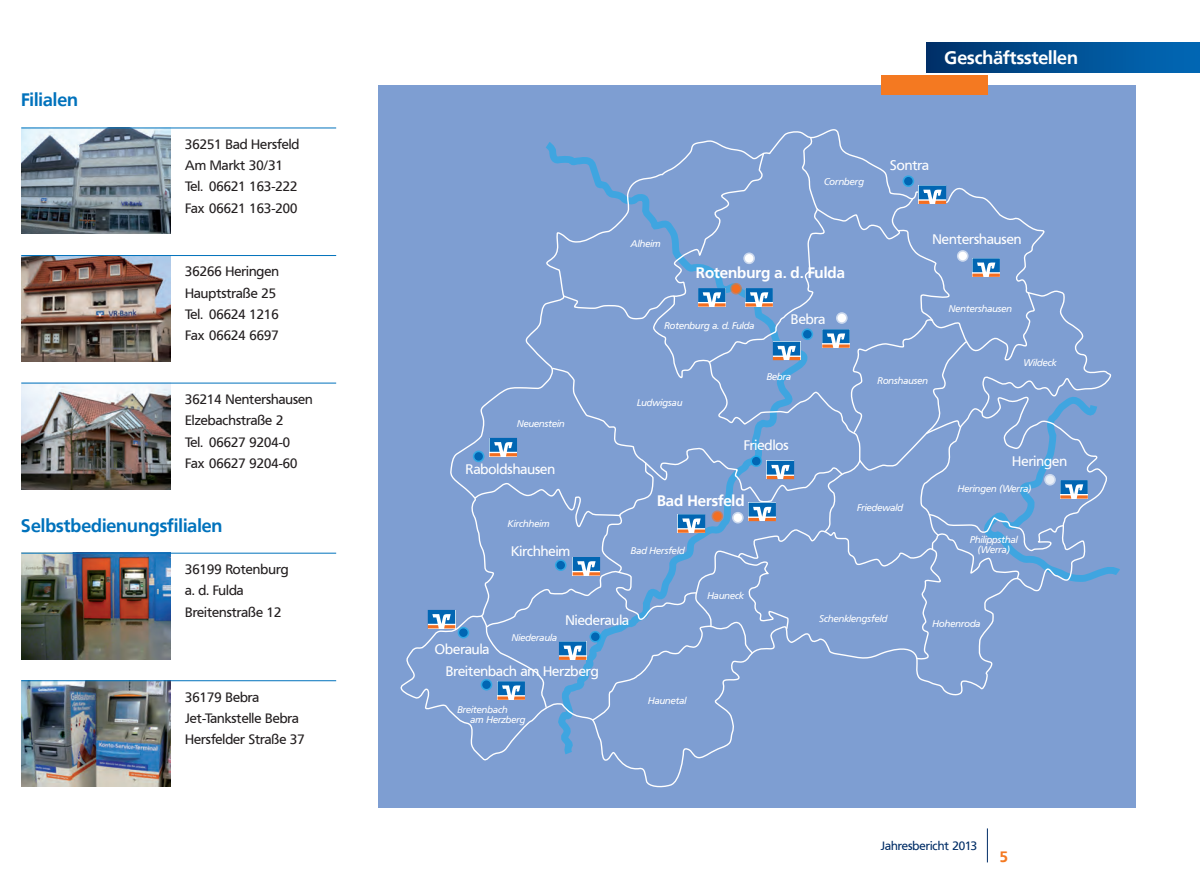
<style>
.page{position:relative;width:1200px;height:893px;background:#fff}
.page>*{position:absolute;margin:0;border:0;box-sizing:border-box;transform-origin:0 0}
.t1{font:700 18px "Frutiger VR";color:#0072bc}
.t2{font:700 18px "Frutiger VR";color:#fff}
.t3{font:700 15.15px "Frutiger VR";color:#fff}
.t4{font:700 15px "Frutiger VR";color:#f47921}
.t5{font:13.8px/22.6px "Frutiger VR";color:#fff}
.t6{font:13.5px/21.3px "Frutiger VR";color:#231f20}
.t7{font:12px "Frutiger VR";color:#002d66}
.t8{font:italic 9.6px/9.6px "Frutiger VR";color:#fff}
</style>
<div class="page">
<div style="left:378px;top:85px;width:757px;height:723px;background:#7e9ed2"></div>
<hr style="left:986px;top:828px;width:1px;height:34px;background:#002d66">
<svg style="left:1199px;top:43px;width:1px;height:29px"></svg>
<svg style="left:400px;top:129px;width:440px;height:659px"></svg>
<svg style="left:472px;top:451px;width:12px;height:11px"></svg>
<svg style="left:457px;top:627px;width:12px;height:11px"></svg>
<div style="left:459px;top:628px;width:8px;height:9px;background:#0166b3;border-radius:50%"></div>
<svg style="left:427px;top:610px;width:28px;height:18px"></svg>
<svg style="left:474px;top:137px;width:645px;height:584px"></svg>
<img style="left:21px;top:129px;width:149px;height:105px">
<img style="left:21px;top:554px;width:149px;height:105px">
<img style="left:21px;top:256px;width:149px;height:105px">
<img style="left:21px;top:681px;width:149px;height:106px">
<img style="left:21px;top:384px;width:149px;height:105px">
<hr style="left:21px;top:128px;width:315px;height:1px;background:#0072bc">
<hr style="left:21px;top:553px;width:315px;height:1px;background:#0072bc">
<hr style="left:21px;top:255px;width:315px;height:1px;background:#0072bc">
<hr style="left:21px;top:680px;width:315px;height:1px;background:#0072bc">
<hr style="left:21px;top:383px;width:315px;height:1px;background:#0072bc">
<div style="left:926px;top:43px;width:273px;height:29px;background:linear-gradient(to right,#00326a,#016bb8)"></div>
<div style="left:880px;top:76px;width:106px;height:19px;background:#f47921"></div>
<h1 class="t1" style="left:21px;top:89px;width:58px">Filialen</h1>
<p class="t6" style="left:185px;top:134px;width:116px">36251 Bad Hersfeld<br>Am Markt 30/31<br>Tel. 06621 163-222<br>Fax 06621 163-200</p>
<p class="t6" style="left:185px;top:261px;width:95px">36266 Heringen<br>Hauptstraße 25<br>Tel. 06624 1216<br>Fax 06624 6697</p>
<p class="t6" style="left:185px;top:389px;width:129px">36214 Nentershausen<br>Elzebachstraße 2<br>Tel. 06627 9204-0<br>Fax 06627 9204-60</p>
<h1 class="t1" style="left:21px;top:514px;width:203px">Selbstbedienungsfilialen</h1>
<p class="t6" style="left:185px;top:559px;width:105px">36199 Rotenburg a. d. Fulda<br>Breitenstraße 12</p>
<p class="t6" style="left:185px;top:686px;width:121px">36179 Bebra<br>Jet-Tankstelle Bebra<br>Hersfelder Straße 37</p>
<p class="t8" style="left:517px;top:419px;width:49px">Neuenstein</p>
<p class="t5" style="left:465px;top:458px;width:91px">Raboldshausen</p>
<p class="t8" style="left:508px;top:519px;width:43px">Kirchheim</p>
<p class="t5" style="left:511px;top:540px;width:61px">Kirchheim</p>
<h1 class="t2" style="left:944px;top:47px;width:135px">Geschäftsstellen</h1>
<p class="t8" style="left:823px;top:177px;width:41px">Cornberg</p>
<p class="t5" style="left:889px;top:154px;width:41px">Sontra</p>
<p class="t8" style="left:631px;top:239px;width:31px">Alheim</p>
<p class="t3" style="left:695px;top:263px;width:150px">Rotenburg a. d. Fulda</p>
<p class="t8" style="left:664px;top:320px;width:92px">Rotenburg a. d. Fulda</p>
<p class="t5" style="left:790px;top:308px;width:36px">Bebra</p>
<p class="t8" style="left:637px;top:398px;width:47px">Ludwigsau</p>
<p class="t8" style="left:766px;top:372px;width:26px">Bebra</p>
<p class="t5" style="left:743px;top:434px;width:47px">Friedlos</p>
<p class="t5" style="left:932px;top:228px;width:91px">Nentershausen</p>
<p class="t8" style="left:877px;top:376px;width:52px">Ronshausen</p>
<p class="t8" style="left:948px;top:304px;width:65px">Nentershausen</p>
<p class="t8" style="left:1023px;top:358px;width:34px">Wildeck</p>
<p class="t5" style="left:1012px;top:450px;width:56px">Heringen</p>
<p class="t3" style="left:657px;top:492px;width:89px">Bad Hersfeld</p>
<p class="t8" style="left:631px;top:546px;width:55px">Bad Hersfeld</p>
<p class="t8" style="left:707px;top:591px;width:38px">Hauneck</p>
<p class="t8" style="left:857px;top:503px;width:47px">Friedewald</p>
<p class="t8" style="left:957px;top:483px;width:75px">Heringen (Werra)</p>
<p class="t8" style="left:969px;top:535px;width:49px;text-align:center">Philippsthal (Werra)</p>
<p class="t5" style="left:565px;top:609px;width:65px">Niederaula</p>
<p class="t8" style="left:512px;top:633px;width:47px">Niederaula</p>
<p class="t5" style="left:445px;top:638px;width:154px;text-indent:-11px">Oberaula<br>Breitenbach am Herzberg</p>
<p class="t8" style="left:470px;top:705px;width:57px;text-indent:-13px">Breitenbach<br>am Herzberg</p>
<p class="t8" style="left:648px;top:696px;width:40px">Haunetal</p>
<p class="t8" style="left:819px;top:614px;width:69px">Schenklengsfeld</p>
<p class="t8" style="left:932px;top:619px;width:50px">Hohenroda</p>
<p class="t7" style="left:880px;top:839px;width:98px">Jahresbericht 2013</p>
<p class="t4" style="left:999px;top:847px;width:10px">5</p>
</div>
